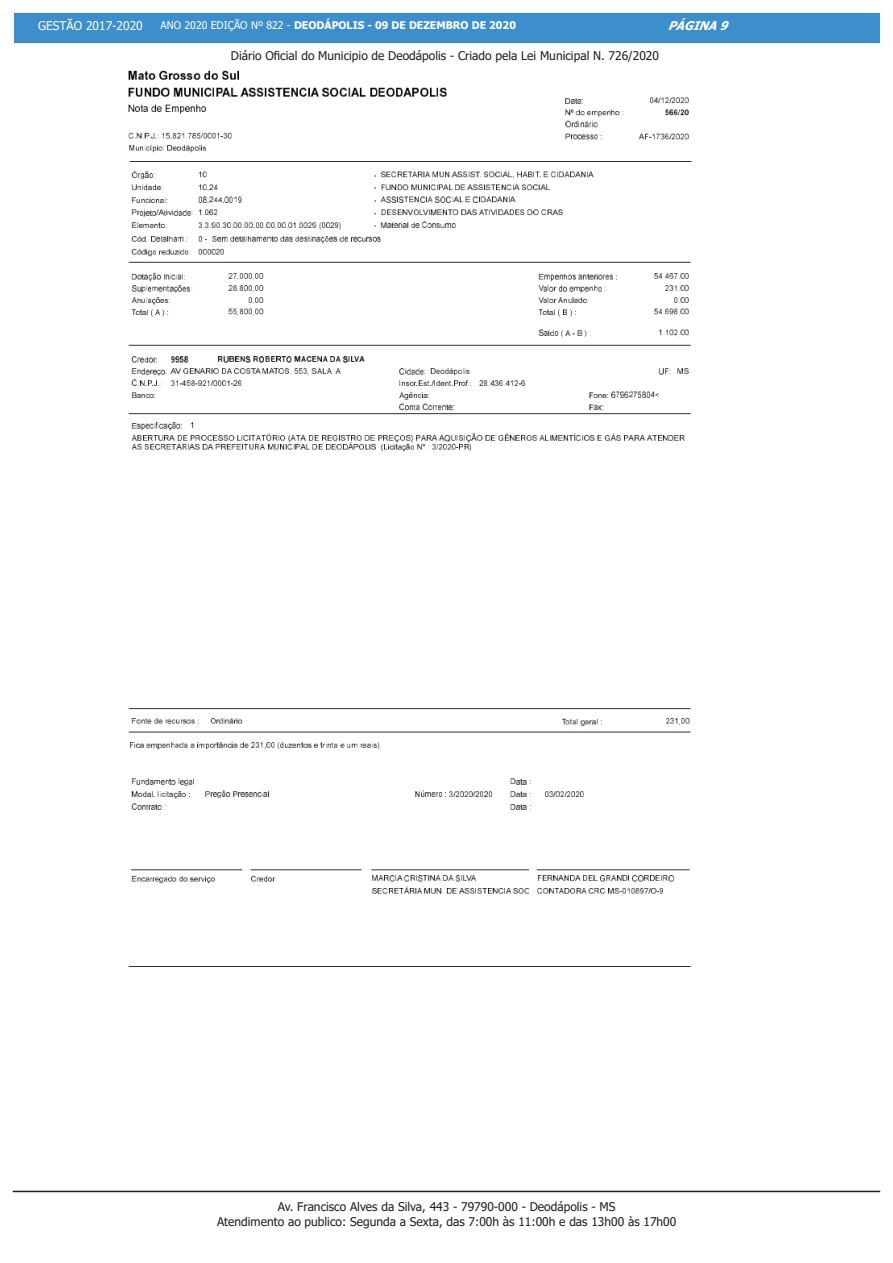
<style>
.page{position:relative;width:893px;height:1263px;background:#fff}
.page>*{position:absolute;margin:0;border:0;box-sizing:border-box;transform-origin:0 0}
.t1{font:12px/14.4px "Tahoma";color:#231f20;text-align:center}
.t2{font:12px "Tahoma";color:#fff}
.t3{font:italic 700 12px "Tahoma";color:#fff}
.t4{font:700 10.5px "Tahoma";color:#fff}
.s1{font-weight:400}
</style>
<div class="page">
<div style="left:14px;top:14px;width:865px;height:29px;background:#3c8ecc"></div>
<hr style="left:13px;top:1191px;width:867px;height:1px;background:#231f20">
<img style="left:128px;top:70px;width:564px;height:897px">
<p class="t2" style="left:38px;top:18px;width:106px">GESTÃO 2017-2020</p>
<p class="t4" style="left:161px;top:18px;width:357px"><span class="s1">ANO 2020 EDIÇÃO Nº 822 -</span> DEODÁPOLIS - 09 DE DEZEMBRO DE 2020</p>
<p class="t3" style="left:668px;top:17px;width:68px">PÁGINA9</p>
<p class="t1" style="left:231px;top:49px;width:430px">Diário Oficial do Municipio de Deodápolis - Criado pela Lei Municipal N. 726/2020</p>
<p class="t1" style="left:217px;top:1200px;width:461px">Av. Francisco Alves da Silva, 443 - 79790-000 - Deodápolis - MS<br>Atendimento ao publico: Segunda a Sexta, das 7:00h às 11:00h e das 13h00 às 17h00</p>
</div>
